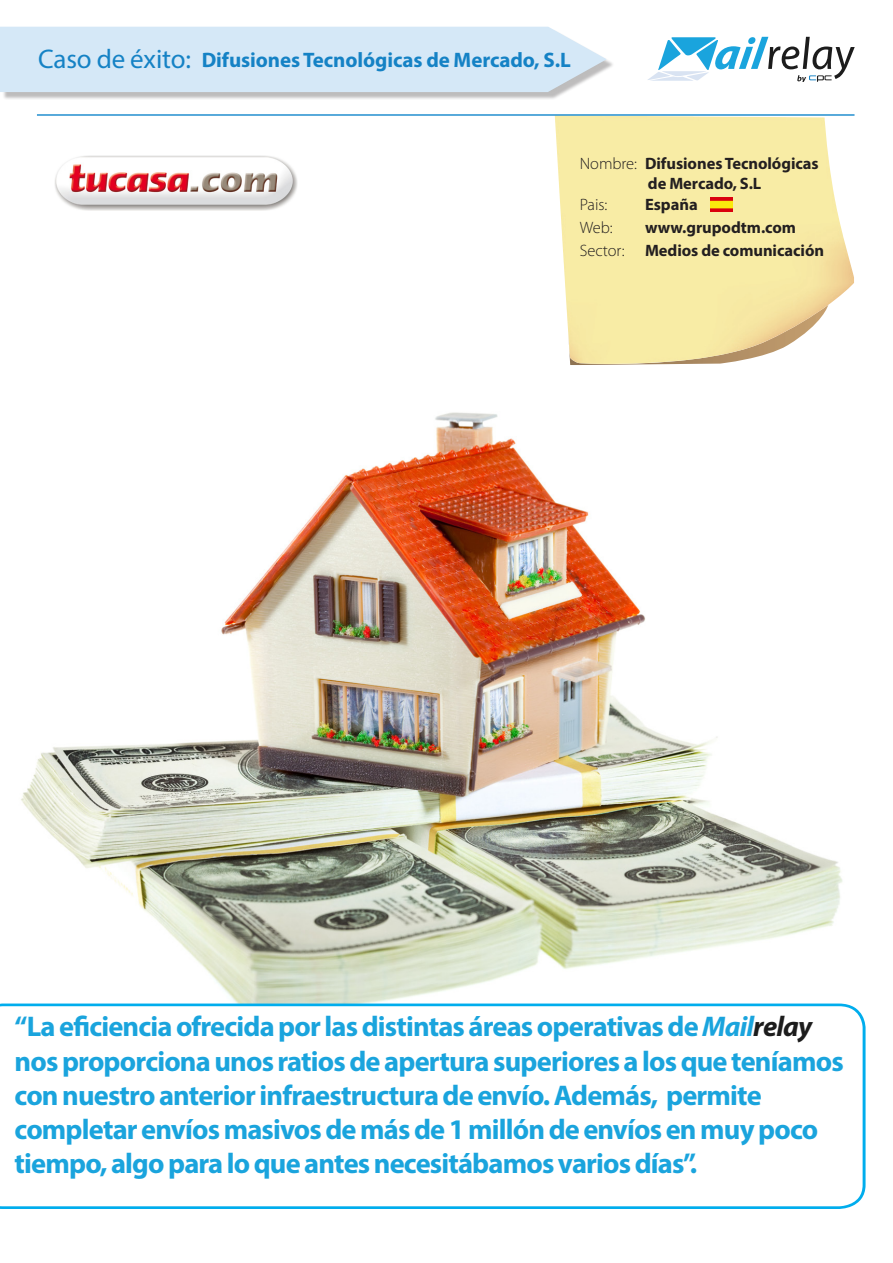
<style>
.page{position:relative;width:893px;height:1263px;background:#fff}
.page>*{position:absolute;margin:0;border:0;box-sizing:border-box;transform-origin:0 0}
.t1{font:700 28.5px/34.2px "Myriad Pro";letter-spacing:-.03em;color:#1aa4dd}
.t2{font:27px "Myriad Pro";letter-spacing:-.005em;color:#1582c5}
.t3{font:700 21px "Myriad Pro";letter-spacing:-.005em;color:#1582c5}
.t4{font:700 16.5px "Myriad Pro";letter-spacing:-.005em;color:#231f20}
.t5{font:300 16.5px "Myriad Pro";letter-spacing:-.005em;color:#231f20}
.s1{font-style:italic}
.s2{font-style:italic;color:#1c1c1c}
</style>
<div class="page">
<img style="left:555px;top:116px;width:299px;height:248px">
<svg style="left:648px;top:37px;width:207px;height:45px"></svg>
<hr style="left:37px;top:114px;width:817px;height:2px;background:#238fcf">
<img style="left:711px;top:197px;width:21px;height:14px">
<div style="left:2px;top:29px;width:613px;height:72px;background:#231f20;opacity:.3"></div>
<div style="left:0;top:27px;width:607px;height:65px;background:#d5e8f7"></div>
<img style="left:55px;top:156px;width:242px;height:54px">
<img style="left:21px;top:412px;width:845px;height:626px">
<svg style="left:0;top:1003px;width:865px;height:206px"></svg>
<p class="t2" style="left:38px;top:42px;width:155px">Caso de éxito:</p>
<p class="t3" style="left:202px;top:47px;width:371px">Difusiones Tecnológicas de Mercado, S.L</p>
<p class="t5" style="left:580px;top:154px;width:59px">Nombre:</p>
<p class="t4" style="left:645px;top:153px;width:175px">Difusiones Tecnológicas</p>
<p class="t4" style="left:648px;top:173px;width:115px">de Mercado, S.L</p>
<p class="t5" style="left:580px;top:194px;width:29px">Pais:</p>
<p class="t4" style="left:645px;top:193px;width:54px">España</p>
<p class="t5" style="left:580px;top:218px;width:34px">Web:</p>
<p class="t4" style="left:645px;top:217px;width:153px">www.grupodtm.com</p>
<p class="t5" style="left:580px;top:240px;width:46px">Sector:</p>
<p class="t4" style="left:645px;top:239px;width:181px">Medios de comunicación</p>
<p class="t1" style="left:15px;top:1009px;width:831px">“La eficiencia ofrecida por las distintas áreas operativas de <span class="s1">Mail</span><span class="s2">relay </span>nos proporciona unos ratios de apertura superiores a los que teníamos con nuestro anterior infraestructura de envío. Además, permite completar envíos masivos de más de 1 millón de envíos en muy poco tiempo, algo para lo que antes necesitábamos varios días”.</p>
</div>
